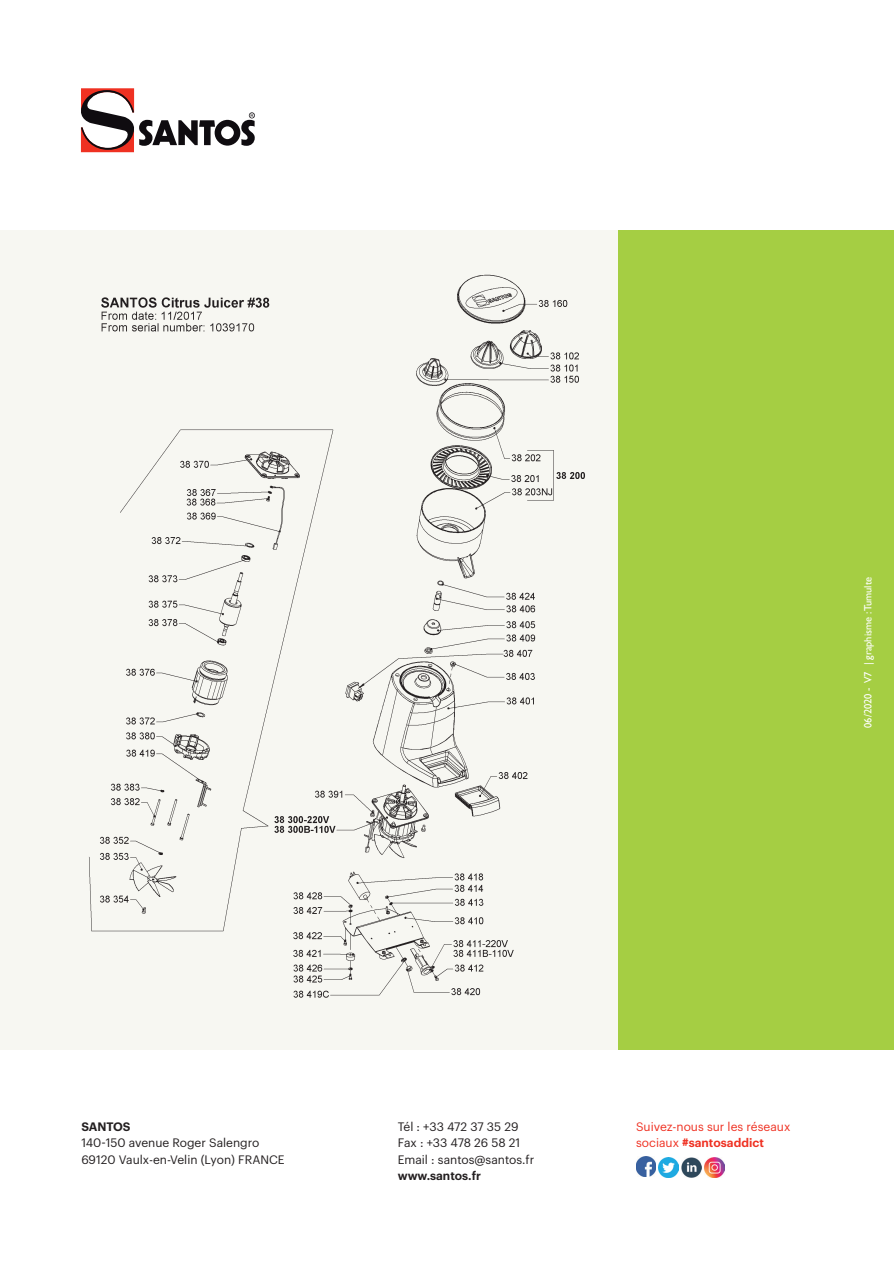
<style>
.page{position:relative;width:894px;height:1263px;background:#fff}
.page>*{position:absolute;margin:0;border:0;box-sizing:border-box;transform-origin:0 0}
.t1{font:12px/16.5px "Graphik";color:#231f20}
.t2{font:12px/16.5px "Graphik";color:#ef3122}
.t3{font:600 12px "Graphik";color:#231f20}
.t4{font:10.5px "Gill Sans";color:#fff}
.t5{font:4.5px "Arial";color:#0f0c10}
.s1{font-weight:600}
</style>
<div class="page">
<div style="left:617px;top:230px;width:276px;height:819px;background:#a5ce43"></div>
<div style="left:0;top:230px;width:617px;height:819px;background:#f7f7f2"></div>
<img style="left:89px;top:274px;width:496px;height:724px">
<svg style="left:80px;top:88px;width:175px;height:64px"></svg>
<img style="left:636px;top:1156px;width:19px;height:20px">
<img style="left:658px;top:1157px;width:20px;height:20px">
<img style="left:681px;top:1157px;width:20px;height:20px">
<img style="left:704px;top:1157px;width:20px;height:20px">
<p class="t5" style="left:250px;top:112px;width:5px">R</p>
<p class="t4" style="left:861px;top:728px;width:153px;rotate:-90deg">06/2020 - V7 | graphisme :Tumulte</p>
<p class="t3" style="left:81px;top:1117px;width:51px">SANTOS</p>
<p class="t1" style="left:81px;top:1133px;width:205px">140-150 avenue Roger Salengro<br>69120 Vaulx-en-Velin (Lyon) FRANCE</p>
<p class="t1" style="left:397px;top:1116px;width:138px">Tél : +33 472 37 35 29<br>Fax : +33 478 26 58 21<br>Email : santos@santos.fr</p>
<p class="t3" style="left:397px;top:1166px;width:85px">www.santos.fr</p>
<p class="t2" style="left:636px;top:1116px;width:156px">Suivez-nous sur les réseaux sociaux <span class="s1">#santosaddict</span></p>
</div>
